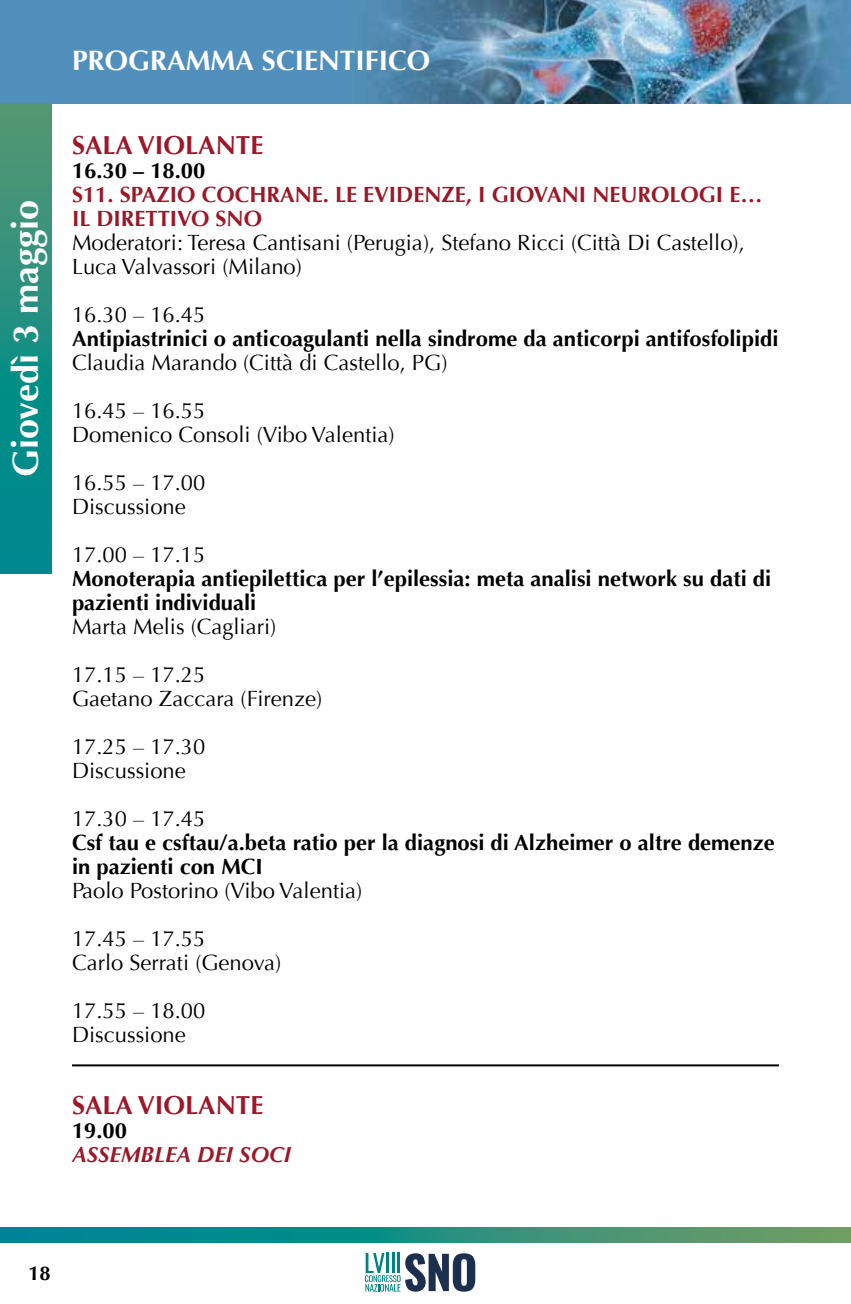
<style>
.page{position:relative;width:851px;height:1304px;background:#fff}
.page>*{position:absolute;margin:0;border:0;box-sizing:border-box;transform-origin:0 0}
.t1{font:700 36px "Optima";color:#fff}
.t2{font:700 28px "Optima";color:#fff}
.t3{font:700 26px "Optima";color:#9c1829}
.t4{font:22px/48px "Optima";color:#000}
.t5{font:700 22px/24px "Optima";color:#000}
.t6{font:700 22px/24px "Optima";color:#9c1829}
.t7{font:italic 700 22px "Optima";color:#9c1829}
.t8{font:700 20px "Optima";color:#000}
</style>
<div class="page">
<svg style="left:0;top:1228px;width:850px;height:15px"></svg>
<svg style="left:850px;top:1228px;width:1px;height:15px"></svg>
<svg style="left:365px;top:1253px;width:110px;height:39px"></svg>
<img style="left:0;top:0;width:851px;height:104px">
<hr style="left:72px;top:1064px;width:706px;height:2px;background:#000">
<svg style="left:0;top:103px;width:51px;height:471px"></svg>
<p class="t2" style="left:72px;top:44px;width:359px">PROGRAMMA SCIENTIFICO</p>
<h1 class="t1" style="left:5px;top:477px;width:279px;rotate:-90deg">Giovedì 3 maggio</h1>
<p class="t3" style="left:72px;top:130px;width:193px">SALA VIOLANTE</p>
<p class="t5" style="left:72px;top:159px;width:135px">16.30 – 18.00</p>
<p class="t6" style="left:72px;top:183px;width:691px">S11. SPAZIO COCHRANE. LE EVIDENZE, I GIOVANI NEUROLOGI E…<br>IL DIRETTIVO SNO</p>
<p class="t4" style="left:72px;top:231px;width:674px;line-height:24px">Moderatori: Teresa Cantisani (Perugia), Stefano Ricci (Città Di Castello),<br>Luca Valvassori (Milano)</p>
<p class="t4" style="left:72px;top:291px;width:135px">16.30 – 16.45</p>
<p class="t5" style="left:72px;top:327px;width:707px">Antipiastrinici o anticoagulanti nella sindrome da anticorpi antifosfolipidi</p>
<p class="t4" style="left:72px;top:339px;width:377px">Claudia Marando (Città di Castello, PG)<br>16.45 – 16.55</p>
<p class="t4" style="left:72px;top:411px;width:324px">Domenico Consoli (Vibo Valentia)<br>16.55 – 17.00</p>
<p class="t4" style="left:72px;top:483px;width:135px">Discussione<br>17.00 – 17.15</p>
<p class="t5" style="left:72px;top:567px;width:700px">Monoterapia antiepilettica per l’epilessia: meta analisi network su dati di pazienti individuali</p>
<p class="t4" style="left:72px;top:603px;width:206px">Marta Melis (Cagliari)<br>17.15 – 17.25</p>
<p class="t4" style="left:72px;top:675px;width:251px">Gaetano Zaccara (Firenze)<br>17.25 – 17.30</p>
<p class="t4" style="left:72px;top:747px;width:135px">Discussione<br>17.30 – 17.45</p>
<p class="t5" style="left:72px;top:831px;width:704px">Csf tau e csftau/a.beta ratio per la diagnosi di Alzheimer o altre demenze in pazienti con MCI</p>
<p class="t4" style="left:72px;top:867px;width:292px">Paolo Postorino (Vibo Valentia)<br>17.45 – 17.55</p>
<p class="t4" style="left:72px;top:939px;width:211px">Carlo Serrati (Genova)<br>17.55 – 18.00</p>
<p class="t4" style="left:72px;top:1011px;width:115px">Discussione</p>
<p class="t3" style="left:72px;top:1090px;width:193px">SALA VIOLANTE</p>
<p class="t5" style="left:72px;top:1119px;width:57px">19.00</p>
<p class="t7" style="left:72px;top:1142px;width:220px">ASSEMBLEA DEI SOCI</p>
<p class="t8" style="left:28px;top:1261px;width:24px">18</p>
</div>
